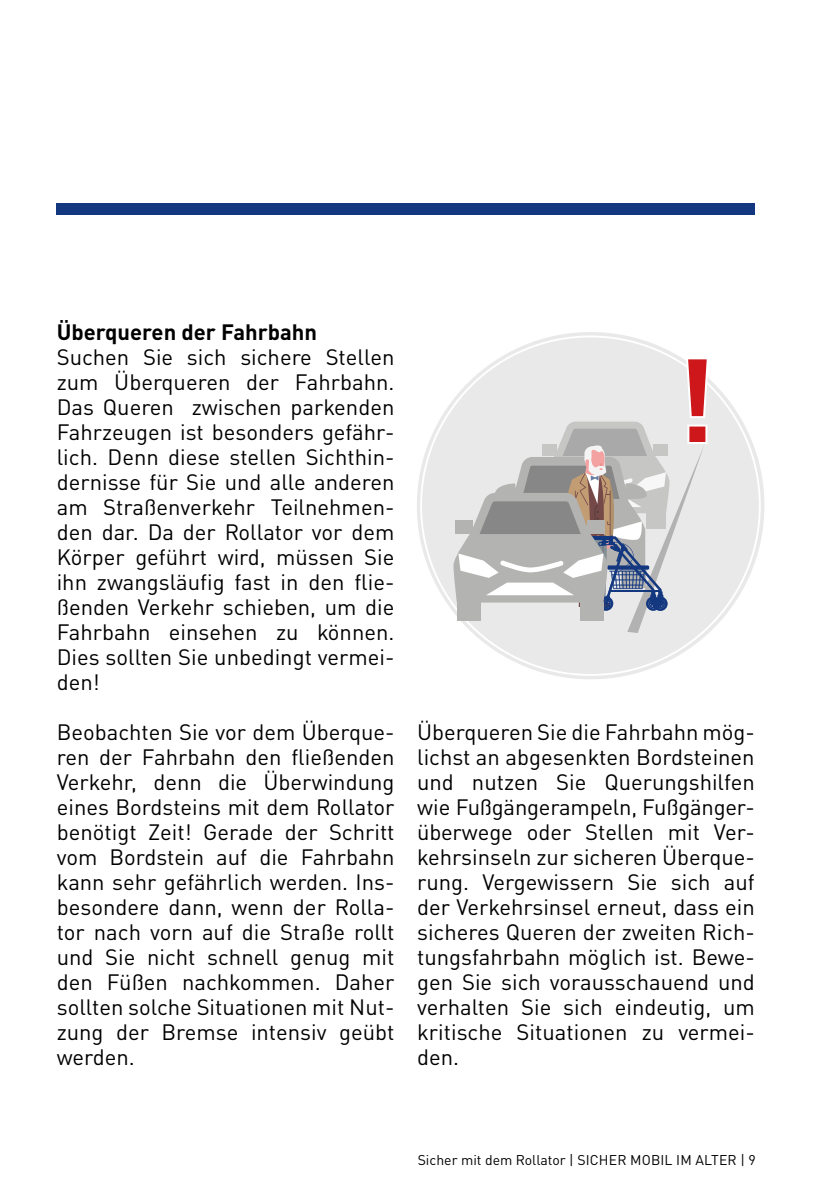
<style>
.page{position:relative;width:840px;height:1191px;background:#fff}
.page>*{position:absolute;margin:0;border:0;box-sizing:border-box;transform-origin:0 0}
.t1{font:700 116px "DIN Pro";color:#cd171a}
.t2{font:22px/25px "DIN Pro";color:#000;text-align:justify}
.t3{font:700 22px "DIN Pro";color:#000}
.t4{font:14px "DIN Pro";color:#000}
</style>
<div class="page">
<div style="left:57px;top:203px;width:697px;height:12px;background:#14387f"></div>
<svg style="left:415px;top:331px;width:350px;height:349px;fill:#ebebeb"></svg>
<div style="left:421px;top:336px;width:338px;height:339px;background:#e9e9e9;border-radius:50%"></div>
<svg style="left:453px;top:355px;width:257px;height:278px"></svg>
<div style="left:587px;top:521px;width:17px;height:13px;background:#b3b3b2"></div>
<div style="left:455px;top:521px;width:17px;height:13px;background:#b3b3b2"></div>
<p class="t3" style="left:57px;top:315px;width:262px">Überqueren der Fahrbahn</p>
<p class="t2" style="left:57px;top:343px;width:339px">Suchen Sie sich sichere Stellen zum Überqueren der Fahrbahn.<br>Das Queren zwischen parkenden Fahrzeugen ist besonders gefähr&shy;lich. Denn diese stellen Sichthin&shy;dernisse für Sie und alle anderen am Straßenverkehr Teilnehmen&shy;den dar. Da der Rollator vor dem Körper geführt wird, müssen Sie ihn zwangsläufig fast in den flie&shy;ßenden Verkehr schieben, um die Fahrbahn einsehen zu können.<br>Dies sollten Sie unbedingt vermei&shy;den!</p>
<p class="t2" style="left:57px;top:718px;width:339px">Beobachten Sie vor dem Überque&shy;ren der Fahrbahn den fließenden Verkehr, denn die Überwindung eines Bordsteins mit dem Rollator benötigt Zeit! Gerade der Schritt vom Bordstein auf die Fahrbahn kann sehr gefährlich werden. Ins&shy;besondere dann, wenn der Rolla&shy;tor nach vorn auf die Straße rollt und Sie nicht schnell genug mit den Füßen nachkommen. Daher sollten solche Situationen mit Nut&shy;zung der Bremse intensiv geübt werden.</p>
<p class="t2" style="left:417px;top:718px;width:339px">Überqueren Sie die Fahrbahn mög&shy;lichst an abgesenkten Bordsteinen und nutzen Sie Querungshilfen wie Fußgängerampeln, Fußgänger&shy;überwege oder Stellen mit Ver&shy;kehrsinseln zur sicheren Überque&shy;rung. Vergewissern Sie sich auf der Verkehrsinsel erneut, dass ein sicheres Queren der zweiten Rich&shy;tungsfahrbahn möglich ist. Bewe&shy;gen Sie sich vorausschauend und verhalten Sie sich eindeutig, um kritische Situationen zu vermei&shy;den.</p>
<h1 class="t1" style="left:674px;top:309px;width:42px">!</h1>
<p class="t4" style="left:417px;top:1149px;width:339px">Sicher mit dem Rollator | SICHER MOBIL IM ALTER | 9</p>
</div>
